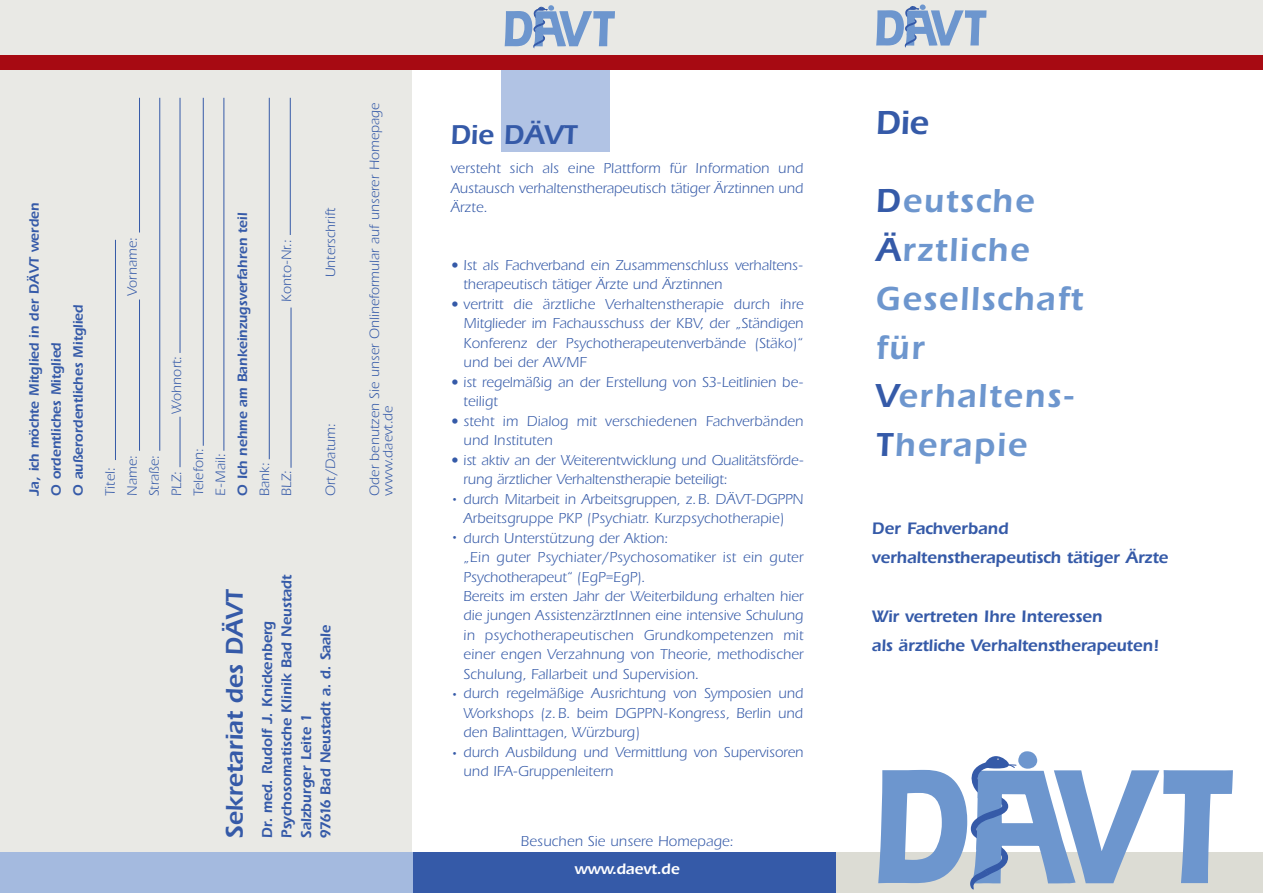
<style>
.page{position:relative;width:1263px;height:893px;background:#fff}
.page>*{position:absolute;margin:0;border:0;box-sizing:border-box;transform-origin:0 0}
.t1{font:33px/48.8px "Eras SB Dem Bol";letter-spacing:.06em;color:#6d96ce}
.t2{font:33px "Eras SB Dem Bol";color:#355aa8}
.t3{font:27px "Eras SB Dem Bol";color:#355aa8}
.t4{font:24px "Eras SB Dem Bol";color:#355aa8}
.t5{font:16.5px/29.2px "Eras SB Dem Bol";color:#355aa8}
.t6{font:15px "Eras SB Dem Bol";color:#fff}
.t7{font:14.25px/19.5px "Eras SB";letter-spacing:-.01em;color:#355aa8}
.t8{font:14.25px/19.5px "Eras SB Dem Bol";color:#355aa8}
.t9{font:13.5px/22px "Eras SB";color:#355aa8}
.t10{font:13.5px/22px "Eras SB Dem Bol";color:#355aa8}
.t11{font:7.5px "Eras SB Dem Bol";color:#355aa8}
.s1{font-family:"Eras SB Dem Bol"}
.s2{color:#355aa8}
</style>
<div class="page">
<div style="left:0;top:0;width:412px;height:859px;background:#e9e9e5"></div>
<div style="left:412px;top:852px;width:426px;height:41px;background:#355aa8"></div>
<div style="left:836px;top:852px;width:427px;height:41px;background:#dcdcd4"></div>
<div style="left:501px;top:69px;width:108px;height:83px;background:#b1c3e4"></div>
<div style="left:0;top:852px;width:412px;height:41px;background:#a4badf"></div>
<hr style="left:115px;top:240px;width:1px;height:220px;background:#355aa8">
<div style="left:0;top:45px;width:1263px;height:25px;background:#a70a12"></div>
<div style="left:0;top:0;width:1263px;height:54px;background:#e9e9e5"></div>
<svg style="left:503px;top:5px;width:113px;height:50px"></svg>
<svg style="left:875px;top:4px;width:112px;height:51px"></svg>
<svg style="left:878px;top:751px;width:355px;height:139px"></svg>
<hr style="left:139px;top:300px;width:1px;height:151px;background:#355aa8">
<hr style="left:139px;top:98px;width:1px;height:134px;background:#355aa8">
<hr style="left:180px;top:98px;width:1px;height:255px;background:#355aa8">
<hr style="left:159px;top:98px;width:1px;height:353px;background:#355aa8">
<hr style="left:180px;top:417px;width:1px;height:50px;background:#355aa8">
<hr style="left:203px;top:98px;width:1px;height:348px;background:#355aa8">
<hr style="left:269px;top:98px;width:1px;height:361px;background:#355aa8">
<hr style="left:291px;top:308px;width:1px;height:160px;background:#355aa8">
<hr style="left:290px;top:98px;width:1px;height:137px;background:#355aa8">
<hr style="left:223px;top:98px;width:1px;height:353px;background:#355aa8">
<p class="t10" style="left:23px;top:496px;width:295px;rotate:-90deg">Ja, ich möchte Mitglied in der DÄVT werden<br>O ordentliches Mitglied<br>O außerordentliches Mitglied</p>
<p class="t9" style="left:121px;top:296px;width:60px;rotate:-90deg">Vorname:</p>
<p class="t9" style="left:99px;top:496px;width:42px;rotate:-90deg">Titel:<br>Name:</p>
<p class="t9" style="left:165px;top:413px;width:59px;rotate:-90deg">Wohnort:</p>
<p class="t9" style="left:143px;top:496px;width:42px;rotate:-90deg">Straße:<br>PLZ:</p>
<p class="t9" style="left:187px;top:496px;width:49px;rotate:-90deg">Telefon:<br>E-Mail:</p>
<p class="t10" style="left:231px;top:496px;width:285px;rotate:-90deg">O Ich nehme am Bankeinzugsverfahren teil</p>
<p class="t9" style="left:275px;top:302px;width:64px;rotate:-90deg">Konto-Nr.:</p>
<p class="t9" style="left:253px;top:496px;width:35px;rotate:-90deg">Bank:<br>BLZ:</p>
<p class="t9" style="left:319px;top:277px;width:71px;rotate:-90deg">Unterschrift</p>
<p class="t9" style="left:319px;top:496px;width:74px;rotate:-90deg">Ort/Datum:</p>
<h3 class="t4" style="left:221px;top:838px;width:250px;rotate:-90deg">Sekretariat des DÄVT</h3>
<p class="t8" style="left:257px;top:838px;width:265px;rotate:-90deg">Dr. med. Rudolf J. Knickenberg<br>Psychosomatische Klinik Bad Neustadt<br>Salzburger Leite 1<br>97616 Bad Neustadt a. d. Saale</p>
<p class="t9" style="left:368px;top:496px;width:395px;line-height:13.5px;rotate:-90deg">Oder benutzen Sie unser Onlineformular auf unserer Homepage www.daevt.de</p>
<h2 class="t3" style="left:451px;top:119px;width:128px">Die DÄVT</h2>
<p class="t7" style="left:451px;top:159px;width:355px;text-align:justify">versteht sich als eine Plattform für Information und Austausch verhaltenstherapeutisch tätiger Ärztinnen und Ärzte.</p>
<p class="t7" style="left:463px;top:255px;width:341px;text-indent:-13px"><span class="s1">•</span> Ist als Fachverband ein Zusammenschluss verhaltens&shy;therapeutisch tätiger Ärzte und Ärztinnen</p>
<p class="t7" style="left:463px;top:294px;width:342px;text-align:justify;text-indent:-13px"><span class="s1">•</span> vertritt die ärztliche Verhaltenstherapie durch ihre Mitglieder im Fachausschuss der KBV, der „Ständigen Konferenz der Psychotherapeutenverbände (Stäko)“ und bei der AWMF</p>
<p class="t7" style="left:463px;top:372px;width:342px;text-indent:-13px"><span class="s1">•</span> ist regelmäßig an der Erstellung von S3-Leitlinien be&shy;teiligt</p>
<p class="t7" style="left:463px;top:411px;width:342px;text-indent:-13px"><span class="s1">•</span> steht im Dialog mit verschiedenen Fachverbänden und Instituten</p>
<p class="t7" style="left:463px;top:450px;width:342px;text-indent:-13px"><span class="s1">•</span> ist aktiv an der Weiterentwicklung und Qualitätsförde&shy;rung ärztlicher Verhaltenstherapie beteiligt:<br>durch Mitarbeit in Arbeitsgruppen, z. B. DÄVT-DGPPN Arbeitsgruppe PKP (Psychiatr. Kurzpsychotherapie) durch Unterstützung der Aktion:<br>„Ein guter Psychiater/Psychosomatiker ist ein guter Psychotherapeut“ (EgP=EgP).<br>Bereits im ersten Jahr der Weiterbildung erhalten hier die jungen AssistenzärztInnen eine intensive Schulung in psychotherapeutischen Grundkompetenzen mit einer engen Verzahnung von Theorie, methodischer Schulung, Fallarbeit und Supervision.<br>durch regelmäßige Ausrichtung von Symposien und Workshops (z. B. beim DGPPN-Kongress, Berlin und den Balinttagen, Würzburg)<br>durch Ausbildung und Vermittlung von Supervisoren und IFA-Gruppenleitern</p>
<p class="t11" style="left:453px;top:495px;width:6px">•</p>
<p class="t11" style="left:453px;top:533px;width:6px">•</p>
<p class="t11" style="left:453px;top:690px;width:6px">•</p>
<p class="t11" style="left:453px;top:749px;width:6px">•</p>
<p class="t7" style="left:521px;top:831px;width:214px">Besuchen Sie unsere Homepage:</p>
<p class="t6" style="left:575px;top:860px;width:106px">www.daevt.de</p>
<h1 class="t2" style="left:876px;top:104px;width:55px">Die</h1>
<h1 class="t1" style="left:876px;top:177px;width:209px"><span class="s2">D</span>eutsche<br><span class="s2">Ä</span>rztliche<br>Gesellschaft für<br><span class="s2">V</span>erhaltens-<br><span class="s2">T</span>herapie</h1>
<p class="t5" style="left:872px;top:514px;width:298px">Der Fachverband verhaltenstherapeutisch tätiger Ärzte</p>
<p class="t5" style="left:872px;top:601px;width:288px">Wir vertreten Ihre Interessen<br>als ärztliche Verhaltenstherapeuten!</p>
</div>
